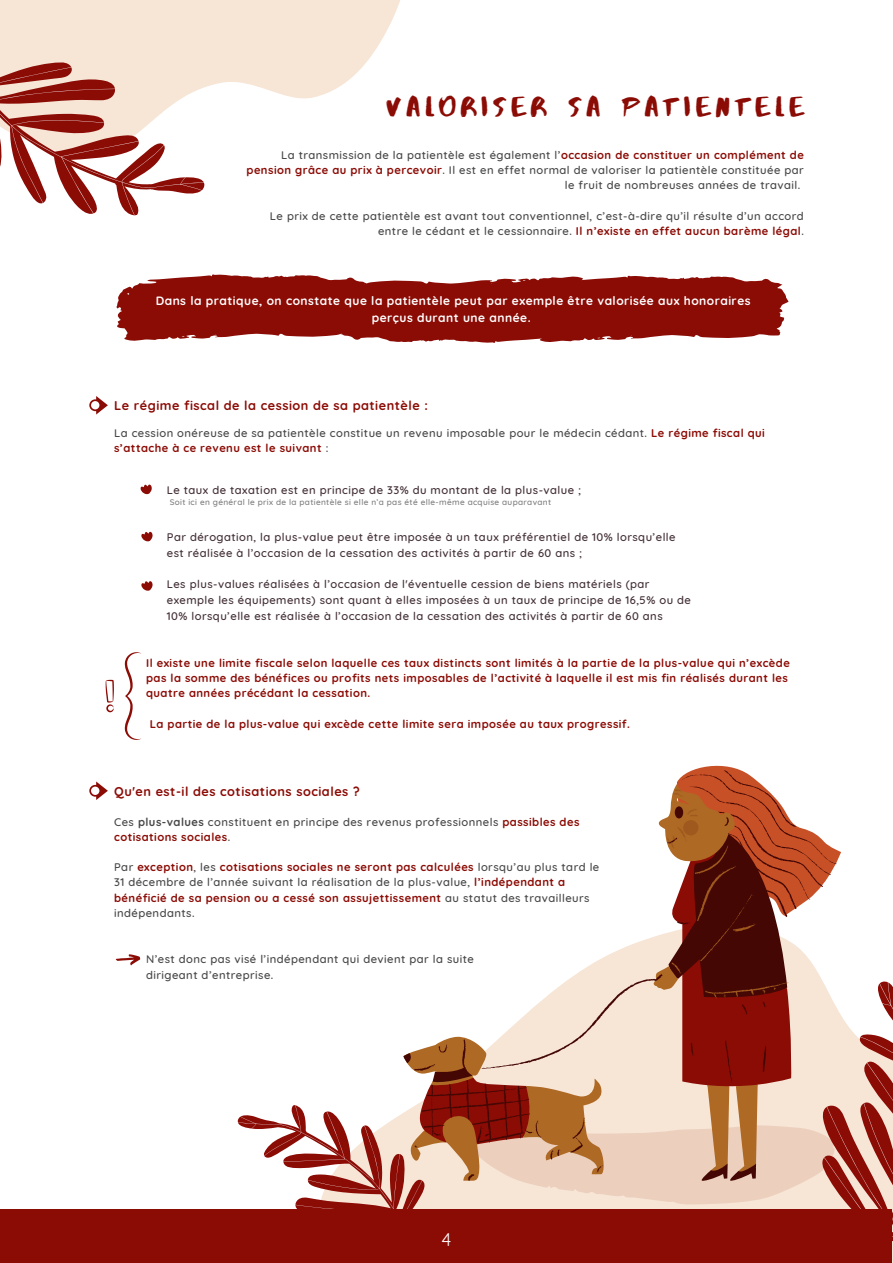
<style>
.page{position:relative;width:893px;height:1263px;background:#fff}
.page>*{position:absolute;margin:0;border:0;box-sizing:border-box;transform-origin:0 0}
.t1{font:28.2px "Abys";letter-spacing:.18em;color:#8b0b05}
.t2{font:18px "Quicksand";color:#feffff}
.t3{font:700 12.75px "Quicksand";letter-spacing:.04em;color:#8b0b05}
.t4{font:700 12px/16.4px "Quicksand";letter-spacing:.04em;color:#fff;text-align:center}
.t5{font:500 11.25px/15.1px "Quicksand";letter-spacing:.04em;color:#474747}
.t6{font:500 11.25px/15.8px "Quicksand";letter-spacing:.04em;color:#433037}
.t7{font:700 11.25px/15.1px "Quicksand";letter-spacing:.04em;color:#8b0b05}
.t8{font:500 8.25px "Quicksand";letter-spacing:.04em;color:#7f7f7f}
.s1{color:#3e393a}
.s2{font-weight:700;color:#8b0b05}
.s3{font-weight:700}
</style>
<div class="page">
<svg style="left:0;top:0;width:400px;height:99px;fill:#f7e5d6"></svg>
<svg style="left:0;top:28px;width:210px;height:159px"></svg>
<svg style="left:0;top:30px;width:204px;height:186px"></svg>
<svg style="left:237px;top:1105px;width:194px;height:104px"></svg>
<svg style="left:468px;top:1182px;width:198px;height:27px;background:#f3dece"></svg>
<div style="left:0;top:1209px;width:892px;height:54px;background:#8b0b05"></div>
<svg style="left:116px;top:274px;width:672px;height:69px;background:#9d312c"></svg>
<svg style="left:89px;top:396px;width:19px;height:18px"></svg>
<svg style="left:141px;top:485px;width:11px;height:9px"></svg>
<svg style="left:141px;top:532px;width:12px;height:9px"></svg>
<svg style="left:141px;top:581px;width:12px;height:10px"></svg>
<svg style="left:106px;top:680px;width:8px;height:32px"></svg>
<svg style="left:89px;top:781px;width:19px;height:19px"></svg>
<svg style="left:125px;top:652px;width:16px;height:88px"></svg>
<svg style="left:116px;top:954px;width:24px;height:11px"></svg>
<svg style="left:666px;top:765px;width:227px;height:498px"></svg>
<svg style="left:403px;top:770px;width:433px;height:412px"></svg>
<h1 class="t1" style="left:387px;top:89px;width:419px">VALORISER SA PATIENTELE</h1>
<p class="t5" style="left:281px;top:147px;width:524px">La transmission de la patientèle est également l<span class="s1">’</span><span class="s2">occasion de constituer un complément de</span></p>
<p class="t5" style="left:246px;top:162px;width:559px"><span class="s2">pension grâce au prix à percevoir</span>. Il est en effet normal de valoriser la patientèle constituée par</p>
<p class="t5" style="left:565px;top:178px;width:237px">le fruit de nombreuses années de travail.</p>
<p class="t5" style="left:270px;top:208px;width:535px;text-align:right">Le prix de cette patientèle est avant tout conventionnel, c’est-à-dire qu’il résulte d’un accord entre le cédant et le cessionnaire. <span class="s2">Il n’existe en effet aucun barème légal</span>.</p>
<p class="t4" style="left:156px;top:293px;width:596px">Dans la pratique, on constate que la patientèle peut par exemple être valorisée aux honoraires perçus durant une année.</p>
<p class="t3" style="left:114px;top:397px;width:315px">Le régime fiscal de la cession de sa patientèle :</p>
<p class="t5" style="left:114px;top:425px;width:652px">La cession onéreuse de sa patientèle constitue un revenu imposable pour le médecin cédant. <span class="s2">Le régime fiscal qui s’attache à ce revenu est le suivant</span> :</p>
<p class="t6" style="left:167px;top:481px;width:416px">Le taux de taxation est en principe de 33% du montant de la plus-value ;</p>
<p class="t6" style="left:167px;top:529px;width:510px">Par dérogation, la plus-value peut être imposée à un taux préférentiel de 10% lorsqu’elle est réalisée à l’occasion de la cessation des activités à partir de 60 ans ;</p>
<p class="t6" style="left:167px;top:576px;width:526px">Les plus-values réalisées à l’occasion de l'éventuelle cession de biens matériels (par exemple les équipements) sont quant à elles imposées à un taux de principe de 16,5% ou de<br>10% lorsqu’elle est réalisée à l’occasion de la cessation des activités à partir de 60 ans</p>
<p class="t7" style="left:146px;top:655px;width:645px">Il existe une limite fiscale selon laquelle ces taux distincts sont limités à la partie de la plus-value qui n’excède pas la somme des bénéfices ou profits nets imposables de l’activité à laquelle il est mis fin réalisés durant les quatre années précédant la cessation.</p>
<p class="t7" style="left:150px;top:716px;width:482px">La partie de la plus-value qui excède cette limite sera imposée au taux progressif.</p>
<p class="t8" style="left:170px;top:496px;width:383px">Soit ici en général le prix de la patientèle si elle n’a pas été elle-même acquise auparavant</p>
<p class="t3" style="left:114px;top:783px;width:247px">Qu'en est-il des cotisations sociales ?</p>
<p class="t5" style="left:114px;top:814px;width:467px">Ces <span class="s3">plus-values</span> constituent en principe des revenus professionnels <span class="s2">passibles des cotisations sociales</span>.</p>
<p class="t5" style="left:114px;top:859px;width:487px">Par <span class="s2">exception</span>, les <span class="s2">cotisations sociales ne seront pas calculées</span> lorsqu’au plus tard le 31 décembre de l’année suivant la réalisation de la plus-value, <span class="s2">l’indépendant a bénéficié de sa pension ou a cessé son assujettissement</span> au statut des travailleurs indépendants.</p>
<p class="t5" style="left:146px;top:951px;width:329px">N’est donc pas visé l’indépendant qui devient par la suite dirigeant d’entreprise.</p>
<h2 class="t2" style="left:441px;top:1228px;width:12px">4</h2>
</div>
